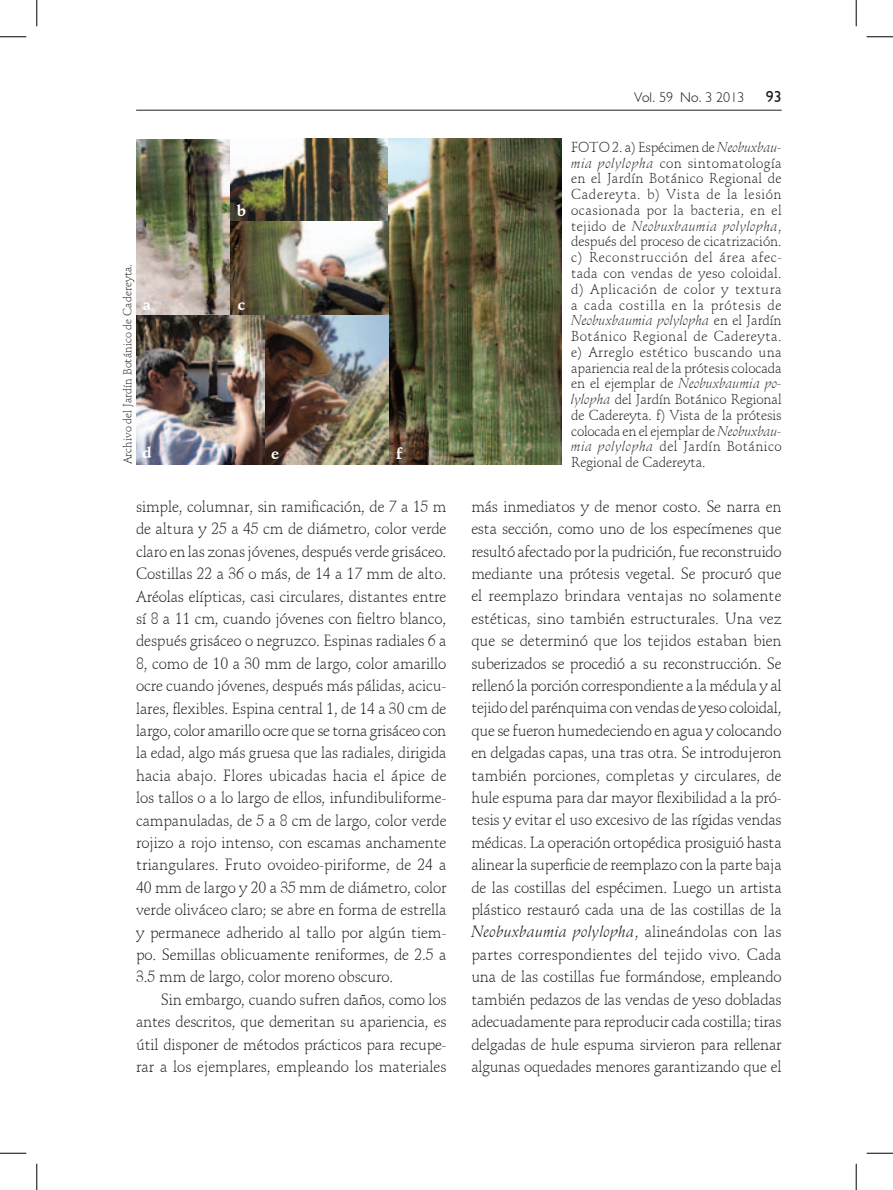
<style>
.page{position:relative;width:893px;height:1190px;background:#fff}
.page>*{position:absolute;margin:0;border:0;box-sizing:border-box;transform-origin:0 0}
.t1{font:300 15.75px/22.4px "Schneidler BT";letter-spacing:-.01em;color:#231f20;text-align:justify}
.t2{font:700 15.75px "Schneidler BT";color:#fff}
.t3{font:15.75px "Humanist 521 BT";color:#231f20}
.t4{font:300 14px/15.8px "Schneidler BT";letter-spacing:-.005em;color:#231f20;text-align:justify}
.t5{font:300 14px "Humanist 521 BT";color:#231f20}
.t6{font:300 11.38px "Schneidler BT";color:#231f20}
.s1{font-style:italic}
.s2{font-weight:400;font-style:italic}
</style>
<div class="page">
<hr style="left:136px;top:110px;width:645px;height:1px;background:#231f20">
<img style="left:388px;top:138px;width:173px;height:326px">
<img style="left:136px;top:138px;width:252px;height:178px">
<img style="left:136px;top:316px;width:252px;height:148px">
<svg style="left:0;top:36px;width:26px;height:1px"></svg>
<svg style="left:866px;top:36px;width:26px;height:1px"></svg>
<svg style="left:0;top:1153px;width:26px;height:1px"></svg>
<svg style="left:866px;top:1153px;width:26px;height:1px"></svg>
<svg style="left:36px;top:0;width:1px;height:26px"></svg>
<svg style="left:36px;top:1163px;width:1px;height:27px"></svg>
<svg style="left:855px;top:0;width:1px;height:26px"></svg>
<svg style="left:855px;top:1163px;width:1px;height:27px"></svg>
<p class="t2" style="left:237px;top:201px;width:11px">b</p>
<p class="t6" style="left:121px;top:464px;width:202px;rotate:-90deg">Archivo del Jardín Botánico de Cadereyta.</p>
<p class="t2" style="left:143px;top:294px;width:10px">a</p>
<p class="t2" style="left:237px;top:294px;width:9px">c</p>
<p class="t2" style="left:142px;top:443px;width:11px">d</p>
<p class="t2" style="left:271px;top:443px;width:10px">e</p>
<p class="t2" style="left:396px;top:443px;width:8px">f</p>
<p class="t1" style="left:136px;top:495px;width:312px">simple, columnar, sin ramificación, de 7 a 15 m de altura y 25 a 45 cm de diámetro, color verde claro en las zonas jóvenes, después verde grisáceo.<br>Costillas 22 a 36 o más, de 14 a 17 mm de alto.<br>Aréolas elípticas, casi circulares, distantes entre sí 8 a 11 cm, cuando jóvenes con fieltro blanco, después grisáceo o negruzco. Espinas radiales 6 a 8, como de 10 a 30 mm de largo, color amarillo ocre cuando jóvenes, después más pálidas, acicu&shy;lares, flexibles. Espina central 1, de 14 a 30 cm de largo, color amarillo ocre que se torna grisáceo con la edad, algo más gruesa que las radiales, dirigida hacia abajo. Flores ubicadas hacia el ápice de los tallos o a lo largo de ellos, infundibuliforme&shy;campanuladas, de 5 a 8 cm de largo, color verde rojizo a rojo intenso, con escamas anchamente triangulares. Fruto ovoideo-piriforme, de 24 a 40 mm de largo y 20 a 35 mm de diámetro, color verde oliváceo claro; se abre en forma de estrella y permanece adherido al tallo por algún tiem&shy;po. Semillas oblicuamente reniformes, de 2.5 a 3.5 mm de largo, color moreno obscuro.</p>
<p class="t1" style="left:136px;top:988px;width:312px;text-indent:25px">Sin embargo, cuando sufren daños, como los antes descritos, que demeritan su apariencia, es útil disponer de métodos prácticos para recupe&shy;rar a los ejemplares, empleando los materiales</p>
<p class="t5" style="left:634px;top:89px;width:111px">Vol. 59 No. 3 2013</p>
<p class="t3" style="left:765px;top:87px;width:17px">93</p>
<p class="t4" style="left:571px;top:139px;width:212px">FOTO 2. a) Espécimen de <span class="s1">Neobuxbau&shy;mia polylopha</span> con sintomatología en el Jardín Botánico Regional de Cadereyta. b) Vista de la lesión ocasionada por la bacteria, en el tejido de <span class="s1">Neobuxbaumia polylopha</span>, después del proceso de cicatrización. c) Reconstrucción del área afec&shy;tada con vendas de yeso coloidal. d) Aplicación de color y textura a cada costilla en la prótesis de <span class="s1">Neobuxbaumia polylopha</span> en el Jardín Botánico Regional de Cadereyta. e) Arreglo estético buscando una apariencia real de la prótesis colocada en el ejemplar de <span class="s1">Neobuxbaumia po&shy;lylopha</span> del Jardín Botánico Regional de Cadereyta. f) Vista de la prótesis colocada en el ejemplar de <span class="s1">Neobuxbau&shy;mia polylopha</span> del Jardín Botánico Regional de Cadereyta.</p>
<p class="t1" style="left:471px;top:495px;width:312px">más inmediatos y de menor costo. Se narra en esta sección, como uno de los especímenes que resultó afectado por la pudrición, fue reconstruido mediante una prótesis vegetal. Se procuró que el reemplazo brindara ventajas no solamente estéticas, sino también estructurales. Una vez que se determinó que los tejidos estaban bien suberizados se procedió a su reconstrucción. Se rellenó la porción correspondiente a la médula y al tejido del parénquima con vendas de yeso coloidal, que se fueron humedeciendo en agua y colocando en delgadas capas, una tras otra. Se introdujeron también porciones, completas y circulares, de hule espuma para dar mayor flexibilidad a la pró&shy;tesis y evitar el uso excesivo de las rígidas vendas médicas. La operación ortopédica prosiguió hasta alinear la superficie de reemplazo con la parte baja de las costillas del espécimen. Luego un artista plástico restauró cada una de las costillas de la <span class="s2">Neobuxbaumia polylopha</span>, alineándolas con las partes correspondientes del tejido vivo. Cada una de las costillas fue formándose, empleando también pedazos de las vendas de yeso dobladas adecuadamente para reproducir cada costilla; tiras delgadas de hule espuma sirvieron para rellenar algunas oquedades menores garantizando que el</p>
</div>
